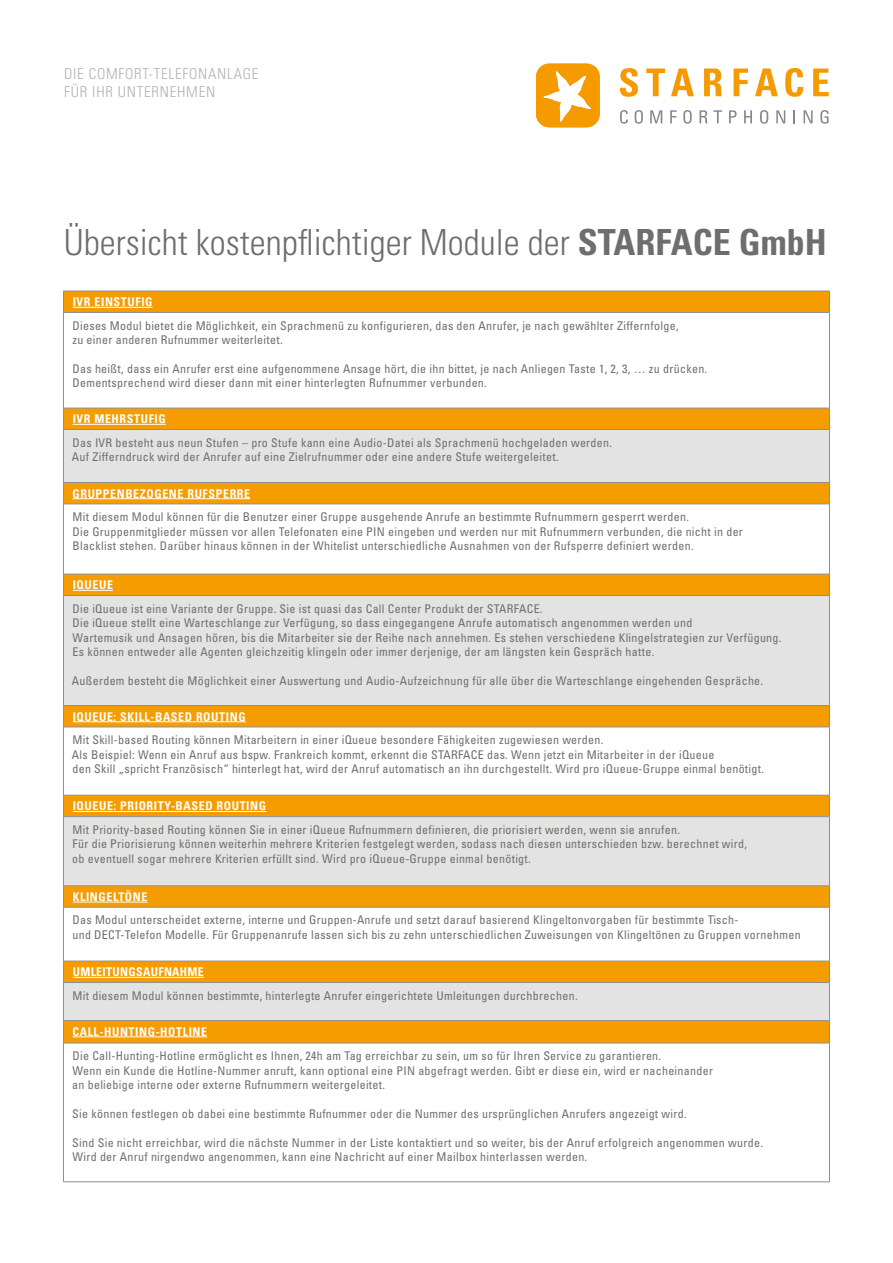
<style>
.page{position:relative;width:893px;height:1263px;background:#fff}
.page>*{position:absolute;margin:0;border:0;box-sizing:border-box;transform-origin:0 0}
.t1{font:300 condensed 36px "Univers LT Std";color:#6e6e6e}
.t2{font:300 condensed 15px/18px "Univers LT Std";letter-spacing:.05em;color:#b1b2b3}
.t3{font:condensed 12px/14.4px "Univers LT Std";letter-spacing:.025em;color:#6e6e6d}
.t4{font:700 condensed 12px "Univers LT Std";letter-spacing:.05em;color:#fff}
.t5{font:700 condensed 12px "Univers LT Std";letter-spacing:.05em;color:#fffffd}
.t6{font:700 condensed 12px "Univers LT Std";letter-spacing:.025em;color:#fff}
.s1{font-weight:700}
</style>
<div class="page">
<svg style="left:536px;top:64px;width:64px;height:63px"></svg>
<svg style="left:620px;top:68px;width:18px;height:29px"></svg>
<svg style="left:646px;top:68px;width:19px;height:28px"></svg>
<svg style="left:671px;top:68px;width:23px;height:28px"></svg>
<svg style="left:704px;top:68px;width:18px;height:28px"></svg>
<svg style="left:734px;top:68px;width:14px;height:28px"></svg>
<svg style="left:755px;top:68px;width:23px;height:28px"></svg>
<svg style="left:785px;top:68px;width:18px;height:29px"></svg>
<svg style="left:813px;top:68px;width:16px;height:28px"></svg>
<svg style="left:620px;top:110px;width:8px;height:14px"></svg>
<svg style="left:635px;top:110px;width:8px;height:14px"></svg>
<svg style="left:650px;top:110px;width:12px;height:13px"></svg>
<svg style="left:670px;top:110px;width:7px;height:13px"></svg>
<svg style="left:683px;top:110px;width:9px;height:14px"></svg>
<svg style="left:700px;top:110px;width:7px;height:13px"></svg>
<svg style="left:713px;top:110px;width:9px;height:13px"></svg>
<svg style="left:729px;top:110px;width:8px;height:13px"></svg>
<svg style="left:744px;top:110px;width:8px;height:13px"></svg>
<svg style="left:760px;top:110px;width:8px;height:14px"></svg>
<svg style="left:776px;top:110px;width:9px;height:13px"></svg>
<svg style="left:794px;top:110px;width:1px;height:13px"></svg>
<svg style="left:804px;top:110px;width:8px;height:13px"></svg>
<svg style="left:820px;top:110px;width:9px;height:14px"></svg>
<svg style="left:64px;top:292px;width:765px;height:116px"></svg>
<div style="left:64px;top:409px;width:765px;height:634px;background:#f59c00"></div>
<svg style="left:64px;top:430px;width:765px;height:590px"></svg>
<div style="left:63px;top:595px;width:766px;height:110px;background:#e3e3e3"></div>
<hr style="left:63px;top:291px;width:767px;height:1px;background:#8f8f8f">
<svg style="left:63px;top:291px;width:1px;height:21px"></svg>
<svg style="left:829px;top:291px;width:1px;height:21px"></svg>
<hr style="left:63px;top:312px;width:767px;height:1px;background:#8f8f8f">
<hr style="left:63px;top:313px;width:1px;height:95px;background:#8f8f8f">
<hr style="left:829px;top:313px;width:1px;height:95px;background:#8f8f8f">
<hr style="left:63px;top:408px;width:767px;height:1px;background:#8f8f8f">
<svg style="left:63px;top:408px;width:1px;height:21px"></svg>
<svg style="left:829px;top:408px;width:1px;height:21px"></svg>
<hr style="left:63px;top:429px;width:767px;height:1px;background:#8f8f8f">
<hr style="left:63px;top:430px;width:1px;height:52px;background:#8f8f8f">
<hr style="left:829px;top:430px;width:1px;height:52px;background:#8f8f8f">
<hr style="left:63px;top:482px;width:767px;height:1px;background:#8f8f8f">
<svg style="left:63px;top:483px;width:1px;height:21px"></svg>
<svg style="left:829px;top:483px;width:1px;height:21px"></svg>
<hr style="left:63px;top:504px;width:767px;height:1px;background:#8f8f8f">
<hr style="left:63px;top:504px;width:1px;height:70px;background:#8f8f8f">
<hr style="left:829px;top:504px;width:1px;height:70px;background:#8f8f8f">
<hr style="left:63px;top:574px;width:767px;height:1px;background:#8f8f8f">
<svg style="left:63px;top:574px;width:1px;height:21px"></svg>
<svg style="left:829px;top:574px;width:1px;height:21px"></svg>
<hr style="left:63px;top:595px;width:767px;height:1px;background:#8f8f8f">
<hr style="left:63px;top:596px;width:1px;height:109px;background:#8f8f8f">
<hr style="left:829px;top:596px;width:1px;height:109px;background:#8f8f8f">
<hr style="left:63px;top:705px;width:767px;height:1px;background:#8f8f8f">
<svg style="left:63px;top:706px;width:1px;height:21px"></svg>
<svg style="left:829px;top:706px;width:1px;height:21px"></svg>
<hr style="left:63px;top:727px;width:767px;height:1px;background:#8f8f8f">
<hr style="left:63px;top:727px;width:1px;height:68px;background:#8f8f8f">
<hr style="left:829px;top:727px;width:1px;height:68px;background:#8f8f8f">
<hr style="left:63px;top:795px;width:767px;height:1px;background:#8f8f8f">
<svg style="left:63px;top:795px;width:1px;height:21px"></svg>
<svg style="left:829px;top:795px;width:1px;height:21px"></svg>
<hr style="left:63px;top:816px;width:767px;height:1px;background:#8f8f8f">
<hr style="left:63px;top:817px;width:1px;height:68px;background:#8f8f8f">
<hr style="left:829px;top:817px;width:1px;height:68px;background:#8f8f8f">
<hr style="left:63px;top:885px;width:767px;height:1px;background:#8f8f8f">
<svg style="left:63px;top:886px;width:1px;height:21px"></svg>
<svg style="left:829px;top:886px;width:1px;height:21px"></svg>
<hr style="left:63px;top:907px;width:767px;height:1px;background:#8f8f8f">
<hr style="left:63px;top:907px;width:1px;height:54px;background:#8f8f8f">
<hr style="left:829px;top:907px;width:1px;height:54px;background:#8f8f8f">
<hr style="left:63px;top:961px;width:767px;height:1px;background:#8f8f8f">
<svg style="left:63px;top:961px;width:1px;height:21px"></svg>
<svg style="left:829px;top:961px;width:1px;height:21px"></svg>
<hr style="left:63px;top:982px;width:767px;height:1px;background:#8f8f8f">
<hr style="left:63px;top:983px;width:1px;height:37px;background:#8f8f8f">
<hr style="left:829px;top:983px;width:1px;height:37px;background:#8f8f8f">
<hr style="left:63px;top:1020px;width:767px;height:1px;background:#8f8f8f">
<svg style="left:63px;top:1021px;width:1px;height:22px"></svg>
<svg style="left:829px;top:1021px;width:1px;height:22px"></svg>
<hr style="left:63px;top:1043px;width:767px;height:1px;background:#8f8f8f">
<hr style="left:63px;top:1043px;width:1px;height:138px;background:#8f8f8f">
<hr style="left:829px;top:1043px;width:1px;height:138px;background:#8f8f8f">
<hr style="left:63px;top:1181px;width:767px;height:1px;background:#8f8f8f">
<hr style="left:73px;top:307px;width:80px;height:1px;background:#fff">
<hr style="left:73px;top:424px;width:93px;height:1px;background:#fff">
<hr style="left:72px;top:498px;width:178px;height:1px;background:#fff">
<hr style="left:73px;top:590px;width:40px;height:1px;background:#fff">
<hr style="left:73px;top:721px;width:173px;height:1px;background:#fffffd">
<hr style="left:73px;top:811px;width:193px;height:1px;background:#fff">
<hr style="left:73px;top:902px;width:74px;height:1px;background:#fff">
<hr style="left:73px;top:977px;width:131px;height:1px;background:#fff">
<hr style="left:72px;top:1036px;width:135px;height:1px;background:#fff">
<p class="t2" style="left:64px;top:65px;width:196px">DIE COMFORT-TELEFONANLAGE<br>FÜR IHR UNTERNEHMEN</p>
<h1 class="t1" style="left:64px;top:221px;width:764px">Übersicht kostenpflichtiger Module der <span class="s1">STARFACE GmbH</span></h1>
<p class="t4" style="left:73px;top:294px;width:81px">IVR EINSTUFIG</p>
<p class="t3" style="left:72px;top:318px;width:608px">Dieses Modul bietet die Möglichkeit, ein Sprachmenü zu konfigurieren, das den Anrufer, je nach gewählter Ziffernfolge, zu einer anderen Rufnummer weiterleitet.</p>
<p class="t3" style="left:72px;top:361px;width:636px">Das heißt, dass ein Anrufer erst eine aufgenommene Ansage hört, die ihn bittet, je nach Anliegen Taste 1, 2, 3, … zu drücken.<br>Dementsprechend wird dieser dann mit einer hinterlegten Rufnummer verbunden.</p>
<p class="t4" style="left:73px;top:411px;width:95px">IVR MEHRSTUFIG</p>
<p class="t3" style="left:72px;top:435px;width:542px">Das IVR besteht aus neun Stufen – pro Stufe kann eine Audio-Datei als Sprachmenü hochgeladen werden.<br>Auf Zifferndruck wird der Anrufer auf eine Zielrufnummer oder eine andere Stufe weitergeleitet.</p>
<p class="t4" style="left:72px;top:486px;width:179px">GRUPPENBEZOGENE RUFSPERRE</p>
<p class="t3" style="left:72px;top:509px;width:672px">Mit diesem Modul können für die Benutzer einer Gruppe ausgehende Anrufe an bestimmte Rufnummern gesperrt werden.<br>Die Gruppenmitglieder müssen vor allen Telefonaten eine PIN eingeben und werden nur mit Rufnummern verbunden, die nicht in der<br>Blacklist stehen. Darüber hinaus können in der Whitelist unterschiedliche Ausnahmen von der Rufsperre definiert werden.</p>
<p class="t4" style="left:73px;top:577px;width:42px">IQUEUE</p>
<p class="t3" style="left:72px;top:601px;width:711px">Die iQueue ist eine Variante der Gruppe. Sie ist quasi das Call Center Produkt der STARFACE.<br>Die iQueue stellt eine Warteschlange zur Verfügung, so dass eingegangene Anrufe automatisch angenommen werden und<br>Wartemusik und Ansagen hören, bis die Mitarbeiter sie der Reihe nach annehmen. Es stehen verschiedene Klingelstrategien zur Verfügung.<br>Es können entweder alle Agenten gleichzeitig klingeln oder immer derjenige, der am längsten kein Gespräch hatte.</p>
<p class="t3" style="left:72px;top:673px;width:693px">Außerdem besteht die Möglichkeit einer Auswertung und Audio-Aufzeichnung für alle über die Warteschlange eingehenden Gespräche.</p>
<p class="t5" style="left:73px;top:709px;width:174px">IQUEUE: SKILL-BASED ROUTING</p>
<p class="t3" style="left:72px;top:732px;width:694px">Mit Skill-based Routing können Mitarbeitern in einer iQueue besondere Fähigkeiten zugewiesen werden.<br>Als Beispiel: Wenn ein Anruf aus bspw. Frankreich kommt, erkennt die STARFACE das. Wenn jetzt ein Mitarbeiter in der iQueue<br>den Skill „spricht Französisch“ hinterlegt hat, wird der Anruf automatisch an ihn durchgestellt. Wird pro iQueue-Gruppe einmal benötigt.</p>
<p class="t4" style="left:73px;top:799px;width:195px">IQUEUE: PRIORITY-BASED ROUTING</p>
<p class="t3" style="left:72px;top:822px;width:676px">Mit Priority-based Routing können Sie in einer iQueue Rufnummern definieren, die priorisiert werden, wenn sie anrufen.<br>Für die Priorisierung können weiterhin mehrere Kriterien festgelegt werden, sodass nach diesen unterschieden bzw. berechnet wird, ob eventuell sogar mehrere Kriterien erfüllt sind. Wird pro iQueue-Gruppe einmal benötigt.</p>
<p class="t4" style="left:73px;top:889px;width:76px">KLINGELTÖNE</p>
<p class="t3" style="left:72px;top:913px;width:730px">Das Modul unterscheidet externe, interne und Gruppen-Anrufe und setzt darauf basierend Klingeltonvorgaben für bestimmte Tisch-<br>und DECT-Telefon Modelle. Für Gruppenanrufe lassen sich bis zu zehn unterschiedlichen Zuweisungen von Klingeltönen zu Gruppen vornehmen</p>
<p class="t6" style="left:73px;top:964px;width:133px">UMLEITUNGSAUFNAHME</p>
<p class="t3" style="left:72px;top:988px;width:507px">Mit diesem Modul können bestimmte, hinterlegte Anrufer eingerichtete Umleitungen durchbrechen.</p>
<p class="t4" style="left:72px;top:1024px;width:136px">CALL-HUNTING-HOTLINE</p>
<p class="t3" style="left:72px;top:1048px;width:642px">Die Call-Hunting-Hotline ermöglicht es Ihnen, 24h am Tag erreichbar zu sein, um so für Ihren Service zu garantieren.<br>Wenn ein Kunde die Hotline-Nummer anruft, kann optional eine PIN abgefragt werden. Gibt er diese ein, wird er nacheinander an beliebige interne oder externe Rufnummern weitergeleitet.</p>
<p class="t3" style="left:72px;top:1106px;width:616px">Sie können festlegen ob dabei eine bestimmte Rufnummer oder die Nummer des ursprünglichen Anrufers angezeigt wird.</p>
<p class="t3" style="left:72px;top:1135px;width:692px">Sind Sie nicht erreichbar, wird die nächste Nummer in der Liste kontaktiert und so weiter, bis der Anruf erfolgreich angenommen wurde.<br>Wird der Anruf nirgendwo angenommen, kann eine Nachricht auf einer Mailbox hinterlassen werden.</p>
</div>
